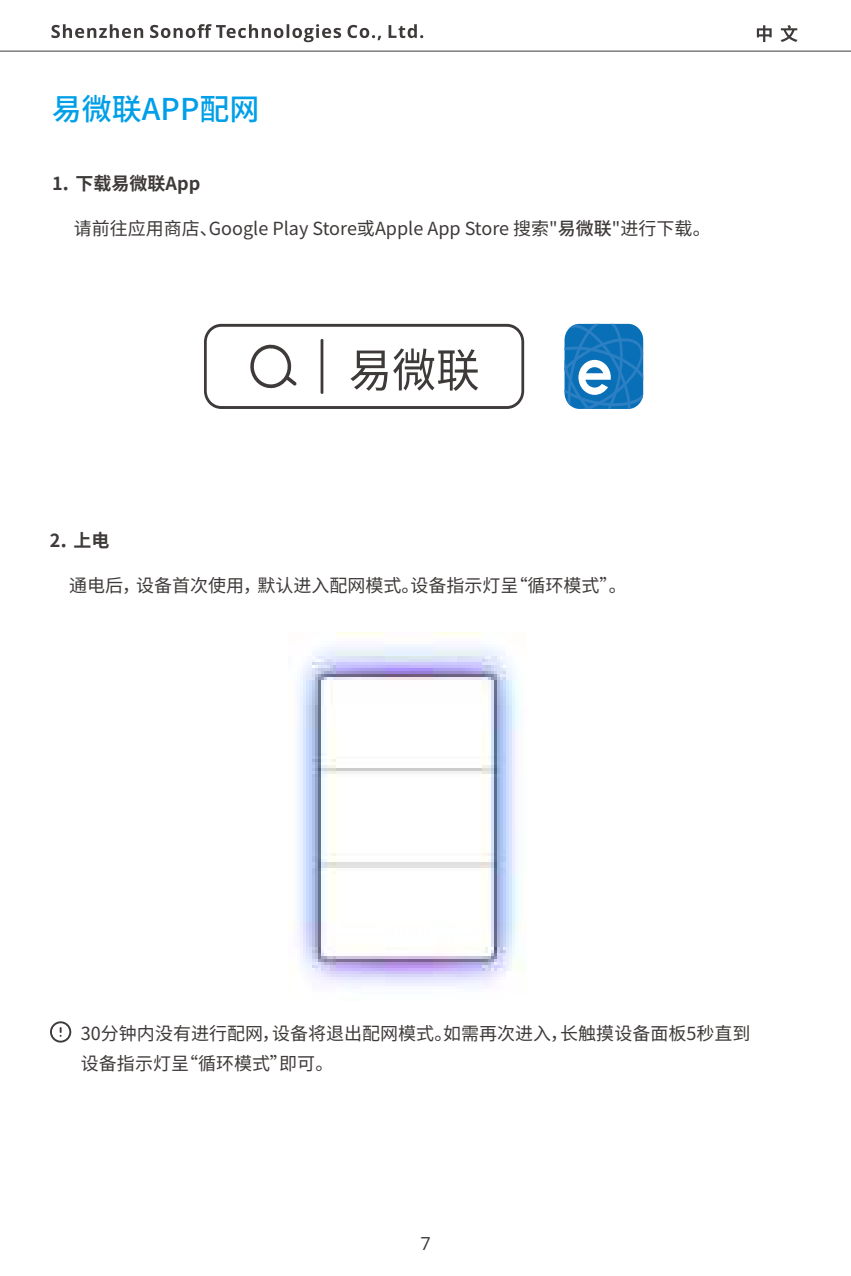
<style>
.page{position:relative;width:851px;height:1276px;background:#fff}
.page>*{position:absolute;margin:0;border:0;box-sizing:border-box;transform-origin:0 0}
.t1{font:500 30px "Source Han Sans CN";color:#009fe8}
.t2{font:18px/30px "Source Han Sans CN";color:#3e3a39}
.t3{font:700 18px "Source Han Sans CN";color:#3e3a39}
.t4{font:18px "Open Sans";color:#3e3a39}
.s1{font-family:"Open Sans";font-weight:600;font-size:24px}
.s2{font-weight:500}
</style>
<div class="page">
<svg style="left:204px;top:324px;width:320px;height:85px"></svg>
<hr style="left:320px;top:339px;width:3px;height:55px;background:#3e3a39">
<svg style="left:564px;top:324px;width:80px;height:85px;background:#3488c4"></svg>
<hr style="left:0;top:51px;width:850px;height:1px;background:#3e3a39">
<svg style="left:756px;top:25px;width:15px;height:17px"></svg>
<svg style="left:780px;top:25px;width:17px;height:17px"></svg>
<svg style="left:51px;top:24px;width:372px;height:18px"></svg>
<svg style="left:50px;top:1021px;width:21px;height:21px"></svg>
<img style="left:297px;top:632px;width:227px;height:357px">
<h1 class="t1" style="left:52px;top:92px;width:209px">易微联APP配网</h1>
<p class="t3" style="left:52px;top:173px;width:150px">1<span class="s1">.</span> 下载易微联App</p>
<p class="t2" style="left:74px;top:214px;width:638px">请前往应用商店、Google Play Store或Apple App Store 搜索"<span class="s2">易微联</span>"进行下载。</p>
<p class="t3" style="left:50px;top:530px;width:61px">2<span class="s1">.</span> 上电</p>
<p class="t2" style="left:69px;top:571px;width:559px">通电后，设备首次使用，默认进入配网模式。设备指示灯呈“循环模式”。</p>
<p class="t2" style="left:81px;top:1018px;width:670px">30分钟内没有进行配网，设备将退出配网模式。如需再次进入，长触摸设备面板5秒直到设备指示灯呈“循环模式”即可。</p>
<p class="t4" style="left:420px;top:1236px;width:12px">7</p>
</div>
